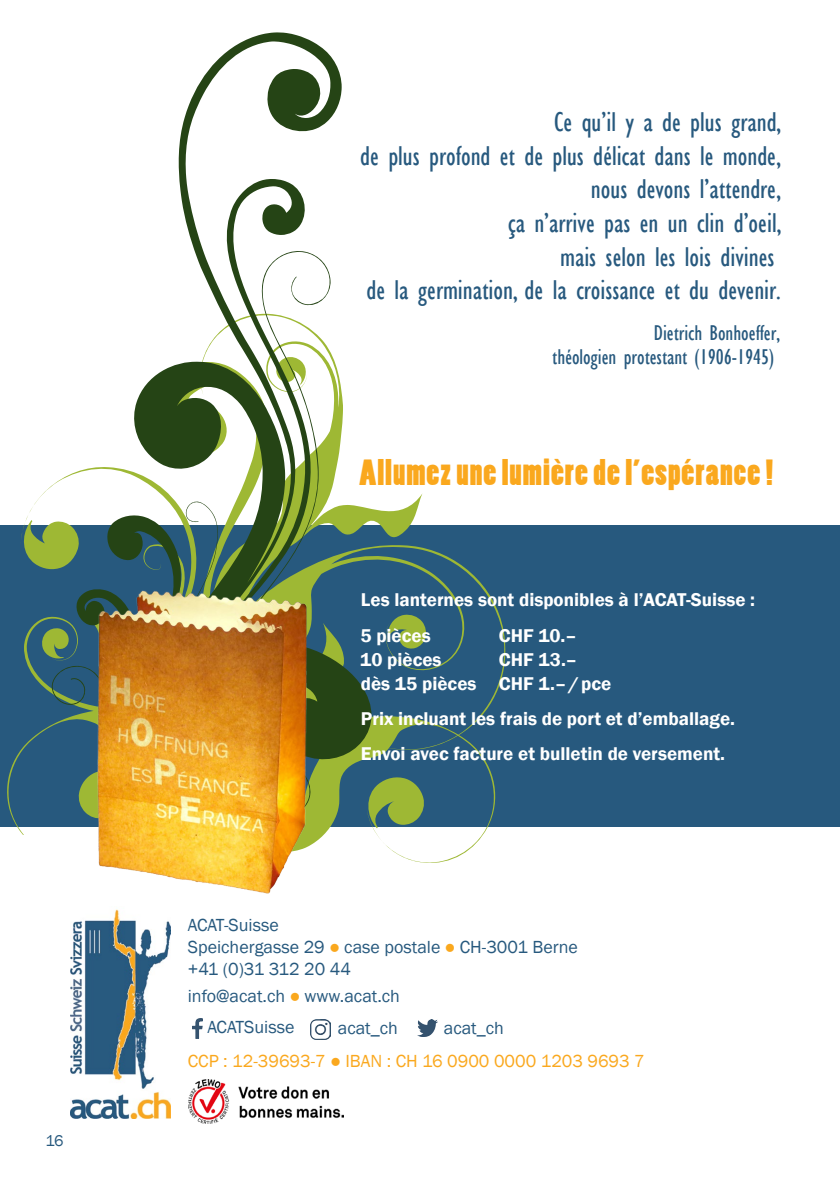
<style>
.page{position:relative;width:840px;height:1191px;background:#fff}
.page>*{position:absolute;margin:0;border:0;box-sizing:border-box;transform-origin:0 0}
.DE-_1__Überschrift{font:34px "Poplar Std";letter-spacing:.03em;color:#faa81e}
.DE-Normal{font:condensed 28px "Gill Sans";color:#27597e}
.DE-Autor{font:condensed 22px/24px "Gill Sans";color:#27597e;text-align:right}
.FR-letzte_Seite_norm{font:600 19px "Franklin Gothic";color:#fff}
.DE-_Adresse{font:18px/21.6px "Franklin Gothic";color:#27597e}
.DE-_Adresse-2{font:18px "Franklin Gothic";color:#faa81e}
.DE-_Adresse-3{font:18px "Franklin Gothic";letter-spacing:-.025em;color:#27597e}
.t1{font:16px "Franklin Gothic";color:#27597e}
.s1{font-size:26px}
.s2{color:#faa81e}
</style>
<div class="page">
<div style="left:0;top:525px;width:839px;height:302px;background:#27597e"></div>
<img style="left:71px;top:909px;width:99px;height:210px">
<svg style="left:7px;top:485px;width:498px;height:378px"></svg>
<svg style="left:52px;top:32px;width:335px;height:825px"></svg>
<img style="left:81px;top:575px;width:253px;height:319px">
<img style="left:189px;top:1079px;width:155px;height:44px">
<img style="left:192px;top:1018px;width:11px;height:20px">
<img style="left:311px;top:1019px;width:19px;height:20px">
<img style="left:417px;top:1019px;width:20px;height:17px">
<p class="t1" style="left:45px;top:1130px;width:20px">16</p>
<p class="DE-Normal" style="left:554px;top:105px;width:229px">Ce qu’il y a de plus grand,</p>
<p class="DE-Normal" style="left:360px;top:139px;width:422px">de plus profond et de plus délicat dans le monde,</p>
<p class="DE-Normal" style="left:590px;top:173px;width:192px">nous devons l’attendre,</p>
<p class="DE-Normal" style="left:507px;top:206px;width:275px">ça n’arrive pas en un clin d’oeil,</p>
<p class="DE-Normal" style="left:560px;top:240px;width:216px">mais selon les lois divines</p>
<p class="DE-Normal" style="left:366px;top:273px;width:415px">de la germination, de la croissance et du devenir<span class="s1">.</span></p>
<p class="DE-Autor" style="left:552px;top:321px;width:229px">Dietrich Bonhoeffer,<br>théologien protestant (1906-1945)</p>
<p class="DE-_1__Überschrift" style="left:359px;top:454px;width:414px">Allumez une lumière de l’espérance !</p>
<p class="FR-letzte_Seite_norm" style="left:361px;top:588px;width:395px">Les lanternes sont disponibles à l’ACAT-Suisse :</p>
<p class="FR-letzte_Seite_norm" style="left:360px;top:623px;width:72px">5 pièces</p>
<p class="FR-letzte_Seite_norm" style="left:498px;top:623px;width:79px">CHF 10.–</p>
<p class="FR-letzte_Seite_norm" style="left:360px;top:647px;width:83px">10 pièces</p>
<p class="FR-letzte_Seite_norm" style="left:498px;top:647px;width:80px">CHF 13.–</p>
<p class="FR-letzte_Seite_norm" style="left:360px;top:671px;width:252px">dès 15 pièces CHF 1.–/pce</p>
<p class="FR-letzte_Seite_norm" style="left:361px;top:707px;width:375px">Prix incluant les frais de port et d’emballage.</p>
<p class="FR-letzte_Seite_norm" style="left:361px;top:742px;width:365px">Envoi avec facture et bulletin de versement.</p>
<p class="DE-_Adresse" style="left:188px;top:915px;width:391px">ACAT-Suisse<br>Speichergasse 29 <span class="s2">●</span> case postale <span class="s2">●</span> CH-3001 Berne</p>
<p class="DE-_Adresse-3" style="left:188px;top:957px;width:164px">+41 (0)31 312 20 44</p>
<p class="DE-_Adresse" style="left:188px;top:985px;width:213px">info@acat.ch <span class="s2">●</span> www.acat.ch</p>
<p class="DE-_Adresse" style="left:207px;top:1016px;width:88px">ACATSuisse</p>
<p class="DE-_Adresse" style="left:337px;top:1017px;width:62px">acat_ch</p>
<p class="DE-_Adresse" style="left:443px;top:1017px;width:62px">acat_ch</p>
<p class="DE-_Adresse-2" style="left:188px;top:1049px;width:458px">CCP : 12-39693-7 ● IBAN : CH 16 0900 0000 1203 9693 7</p>
</div>
